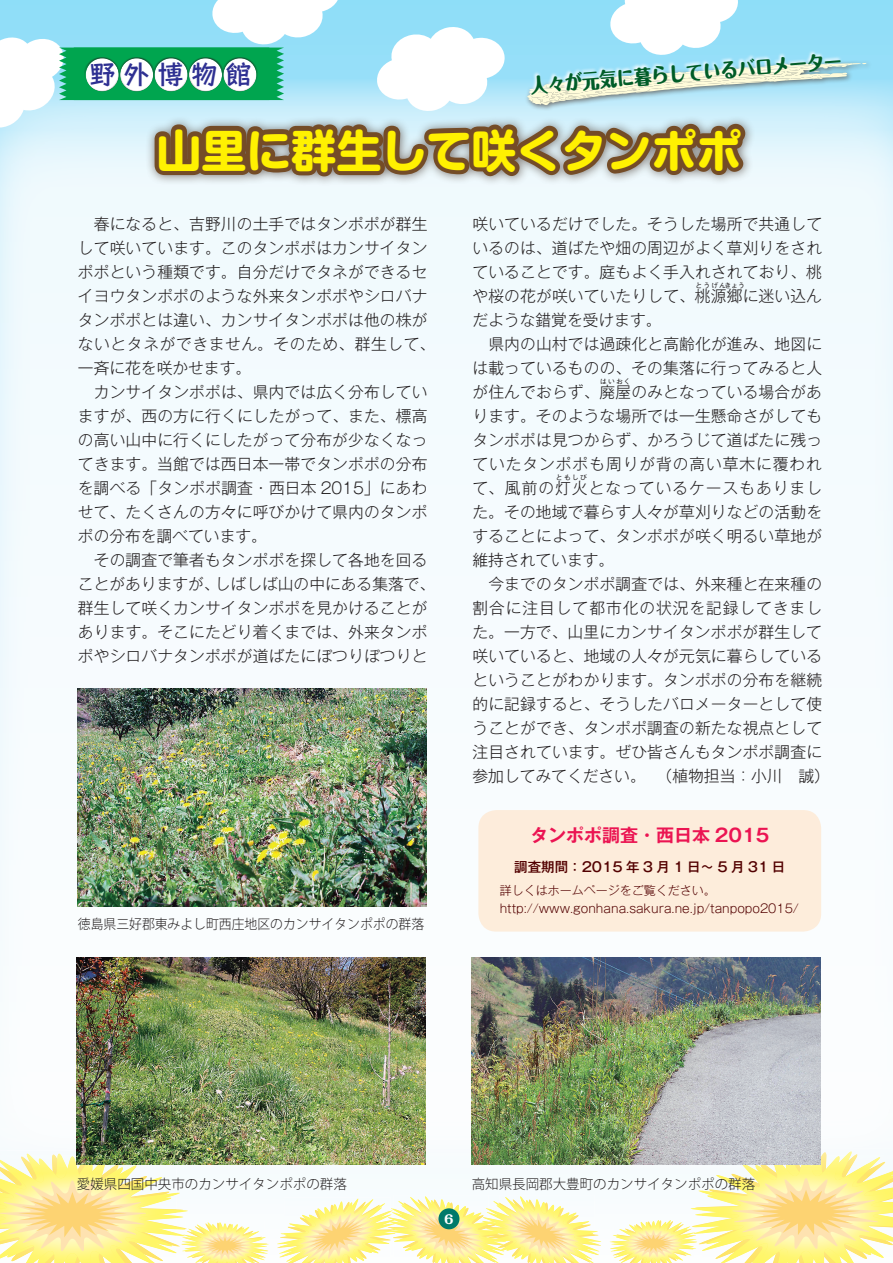
<style>
.page{position:relative;width:893px;height:1263px;background:#fff}
.page>*{position:absolute;margin:0;border:0;box-sizing:border-box;transform-origin:0 0}
.t1{font:700 45px "Shin M Go Pro";color:#fff101}
.t2{font:500 25.5px "Take Std";letter-spacing:.335em;color:#2e3092}
.t3{font:800 19.8px "Maru Fo Pro";color:#005c27;scale:.88 1}
.t4{font:700 18px "Gothic MB101 Pro De";color:#eb1452}
.t5{font:300 15.75px/24px "Gothic MB101 Pro";letter-spacing:.01em;color:#231f20}
.t6{font:300 15.75px "Gothic MB101 Pro";letter-spacing:.04em;color:#231f20}
.t7{font:300 13.5px "Koz Go Pr 6 N";color:#231f20}
.t8{font:300 13.5px "Koz Go Pr 6 N";color:#231f20;scale:.95 1}
.t9{font:500 13.5px "Gothic MB101 Pro";color:#520000}
.t10{font:300 12px/18px "Gothic MB101 Pro";color:#520000}
.t11{font:800 12px "Maru Fo Pro";color:#fff}
.t12{font:300 6.75px "Gothic MB101 Pro";letter-spacing:.165em;color:#231f20}
</style>
<div class="page">
<svg style="left:277px;top:1196px;width:325px;height:67px"></svg>
<div style="left:0;top:79px;width:893px;height:1093px;background:#f6fbfe"></div>
<img style="left:472px;top:957px;width:348px;height:207px">
<img style="left:78px;top:688px;width:349px;height:218px">
<img style="left:77px;top:957px;width:349px;height:207px">
<div style="left:438px;top:1208px;width:21px;height:21px;background:#017a6a;border-radius:50%"></div>
<div style="left:478px;top:810px;width:343px;height:121px;background:#fdeddb;border-radius:18px"></div>
<svg style="left:0;top:0;width:866px;height:323px"></svg>
<svg style="left:0;top:1152px;width:269px;height:111px"></svg>
<svg style="left:609px;top:1149px;width:284px;height:114px"></svg>
<h2 class="t2" style="left:90px;top:54px;width:163px">野外博物館</h2>
<p class="t3" style="left:529px;top:68px;width:356px;rotate:-4deg">人々が元気に暮らしているバロメーター</p>
<h1 class="t1" style="left:156px;top:114px;width:587px">山里に群生して咲くタンポポ</h1>
<p class="t5" style="left:78px;top:210px;width:351px">　春になると、吉野川の土手ではタンポポが群生</p>
<p class="t5" style="left:78px;top:234px;width:351px">して咲いています。このタンポポはカンサイタン</p>
<p class="t5" style="left:78px;top:258px;width:351px">ポポという種類です。自分だけでタネができるセ</p>
<p class="t5" style="left:78px;top:282px;width:351px">イヨウタンポポのような外来タンポポやシロバナ</p>
<p class="t5" style="left:78px;top:306px;width:351px">タンポポとは違い、カンサイタンポポは他の株が</p>
<p class="t6" style="left:78px;top:331px;width:359px">ないとタネができません。そのため、群生して、</p>
<p class="t5" style="left:78px;top:354px;width:175px">一斉に花を咲かせます。</p>
<p class="t5" style="left:78px;top:378px;width:351px">　カンサイタンポポは、県内では広く分布してい</p>
<p class="t5" style="left:78px;top:402px;width:351px">ますが、西の方に行くにしたがって、また、標高</p>
<p class="t5" style="left:78px;top:426px;width:351px">の高い山中に行くにしたがって分布が少なくなっ</p>
<p class="t5" style="left:78px;top:450px;width:351px">てきます。当館では西日本一帯でタンポポの分布</p>
<p class="t5" style="left:78px;top:474px;width:351px">を調べる「タンポポ調査・西日本 2015」にあわ</p>
<p class="t5" style="left:78px;top:498px;width:351px">せて、たくさんの方々に呼びかけて県内のタンポ</p>
<p class="t5" style="left:78px;top:522px;width:191px">ポの分布を調べています。</p>
<p class="t5" style="left:78px;top:546px;width:351px">　その調査で筆者もタンポポを探して各地を回る</p>
<p class="t5" style="left:215px;top:570px;width:222px">しばしば山の中にある集落で、</p>
<p class="t5" style="left:78px;top:570px;width:351px">ことがありますが、<br>群生して咲くカンサイタンポポを見かけることがあります。そこにたどり着くまでは、外来タンポポやシロバナタンポポが道ばたにぽつりぽつりと</p>
<p class="t8" style="left:78px;top:916px;width:366px">徳島県三好郡東みよし町西庄地区のカンサイタンポポの群落</p>
<p class="t5" style="left:472px;top:210px;width:351px;text-align:justify">咲いているだけでした。そうした場所で共通しているのは、道ばたや畑の周辺がよく草刈りをされていることです。庭もよく手入れされており、桃や桜の花が咲いていたりして、桃源郷に迷い込ん</p>
<p class="t12" style="left:695px;top:279px;width:32px">とうげん</p>
<p class="t12" style="left:724px;top:279px;width:22px">きょう</p>
<p class="t5" style="left:472px;top:306px;width:351px">だような錯覚を受けます。<br>　県内の山村では過疎化と高齢化が進み、地図には載っているものの、その集落に行ってみると人が住んでおらず、廃屋のみとなっている場合があ</p>
<p class="t12" style="left:600px;top:375px;width:32px">はいおく</p>
<p class="t5" style="left:472px;top:402px;width:351px;text-align:justify">ります。そのような場所では一生懸命さがしてもタンポポは見つからず、かろうじて道ばたに残っていたタンポポも周りが背の高い草木に覆われて、風前の灯火となっているケースもありまし</p>
<p class="t12" style="left:556px;top:471px;width:33px">ともしび</p>
<p class="t5" style="left:472px;top:498px;width:359px">た。その地域で暮らす人々が草刈りなどの活動をすることによって、タンポポが咲く明るい草地が維持されています。<br>　今までのタンポポ調査では、外来種と在来種の割合に注目して都市化の状況を記録してきました。一方で、山里にカンサイタンポポが群生して咲いていると、地域の人々が元気に暮らしているということがわかります。タンポポの分布を継続的に記録すると、そうしたバロメーターとして使うことができ、タンポポ調査の新たな視点として注目されています。ぜひ皆さんもタンポポ調査に参加してみてください。 （植物担当：小川　誠(</p>
<p class="t4" style="left:530px;top:820px;width:241px">タンポポ調査・西日本 2015</p>
<p class="t9" style="left:514px;top:856px;width:273px">調査期間：2015 年 3 月 1 日〜 5 月 31 日</p>
<p class="t10" style="left:500px;top:879px;width:301px">詳しくはホームページをご覧ください。http://www.gonhana.sakura.ne j p. /tanpopo2015/</p>
<p class="t7" style="left:77px;top:1176px;width:272px">愛媛県四国中央市のカンサイタンポポの群落</p>
<p class="t11" style="left:444px;top:1209px;width:11px">6</p>
<p class="t7" style="left:472px;top:1176px;width:285px">高知県長岡郡大豊町のカンサイタンポポの群落</p>
</div>
